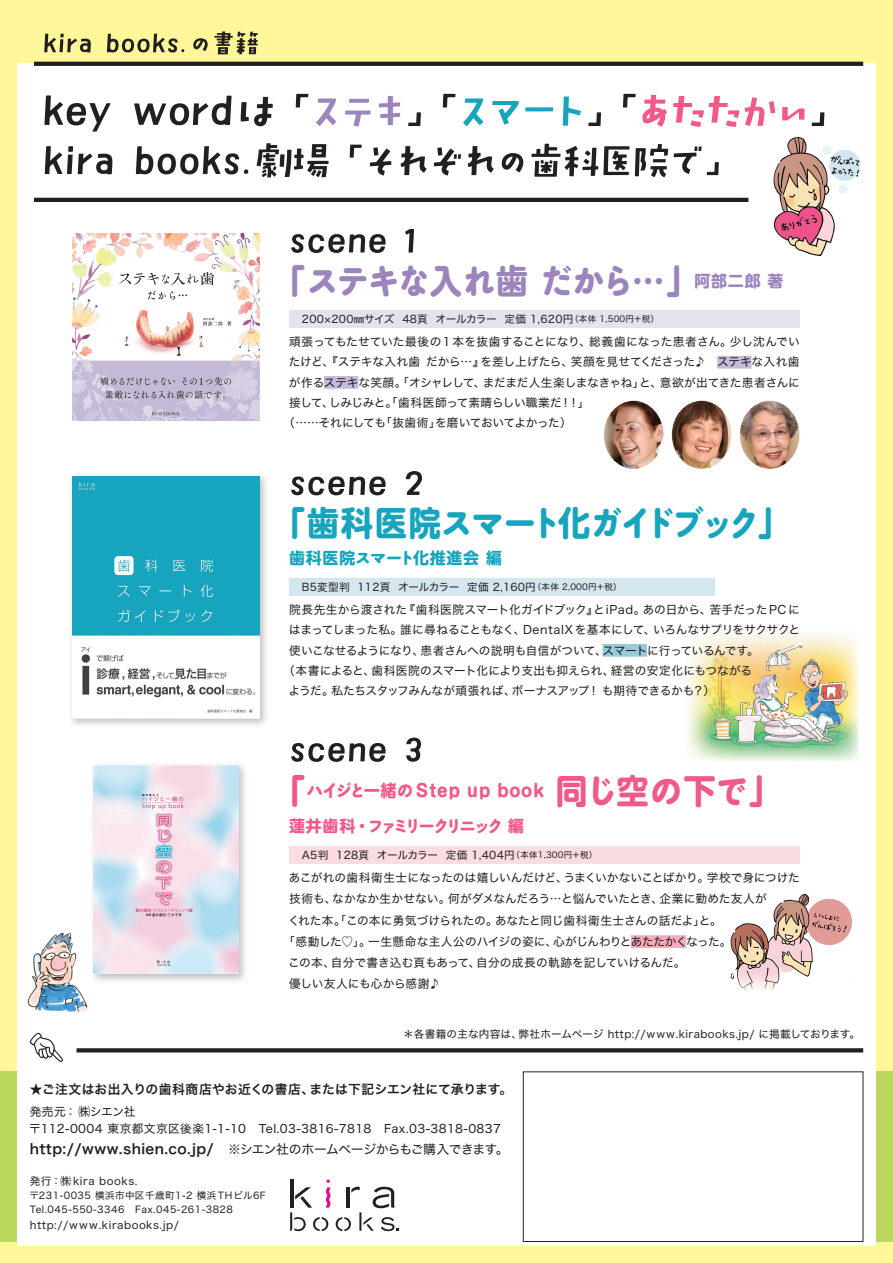
<style>
.page{position:relative;width:893px;height:1263px;background:#fff79a}
.page>*{position:absolute;margin:0;border:0;box-sizing:border-box;transform-origin:0 0}
.t1{font:700 34.05px "Maru Anti Std";letter-spacing:-.065em;color:#9c85bd;scale:.95 1}
.t2{font:700 34.05px "Maru Anti Std";letter-spacing:-.12em;color:#17a4bd;scale:.95 1}
.t3{font:700 34.05px "Shin M Go Pro";color:#f05988;scale:.95 1}
.t4{font:700 16.95px "Shin M Go Pro";letter-spacing:.04em;color:#f05988;scale:.95 1}
.t5{font:700 15.9px "Maru Anti Std";letter-spacing:-.18em;color:#f05988}
.t6{font:700 15.9px "Shin M Go Pro";letter-spacing:.05em;color:#17a4bd}
.t7{font:13.8px "Hira Kaku Std W6";letter-spacing:.035em;color:#231f20}
.t8{font:12.75px "Hira Kaku Std W6";letter-spacing:.01em;color:#231f20}
.t9{font:11.7px "Hira Kaku Std W4";letter-spacing:-.01em;color:#231f20}
.t10{font:11.7px/17px "Hira Kaku Std W4";letter-spacing:.035em;color:#231f20}
.t11{font:11.7px "Hira Kaku Std W4";letter-spacing:-.03em;color:#231f20}
.t12{font:11.7px "Hira Kaku Std W4";letter-spacing:-.035em;color:#231f20}
.t13{font:10.65px "Hira Kaku Std W4";letter-spacing:.025em;color:#231f20}
.t14{font:10.65px "Hira Kaku Std W4";letter-spacing:.05em;color:#231f20}
.t15{font:9.6px/14.9px "Hira Kaku Std W4";letter-spacing:.05em;color:#231f20}
.s1{font-family:"Shin M Go Pro"}
.s2{font-size:8.55px}
.s3{font-family:"Maru Anti Std"}
.s4{font-size:34.05px}
.s5{font-family:"Hira Kaku Std W4";font-size:12.75px}
</style>
<div class="page">
<div style="left:17px;top:64px;width:859px;height:1182px;background:#fff"></div>
<img style="left:730px;top:893px;width:122px;height:97px">
<img style="left:27px;top:932px;width:61px;height:80px">
<img style="left:687px;top:632px;width:172px;height:129px">
<svg style="left:45px;top:143px;width:674px;height:34px"></svg>
<svg style="left:812px;top:112px;width:12px;height:14px"></svg>
<svg style="left:642px;top:95px;width:162px;height:32px"></svg>
<svg style="left:588px;top:94px;width:48px;height:32px"></svg>
<svg style="left:463px;top:97px;width:118px;height:29px"></svg>
<svg style="left:408px;top:94px;width:47px;height:32px"></svg>
<svg style="left:316px;top:96px;width:84px;height:31px"></svg>
<svg style="left:44px;top:94px;width:264px;height:38px"></svg>
<svg style="left:291px;top:229px;width:123px;height:24px"></svg>
<svg style="left:291px;top:471px;width:131px;height:24px"></svg>
<div style="left:717px;top:356px;width:34px;height:13px;background:#c7bbdb"></div>
<div style="left:324px;top:376px;width:34px;height:13px;background:#c7bbdb"></div>
<div style="left:603px;top:644px;width:44px;height:13px;background:#99cad9"></div>
<div style="left:631px;top:935px;width:55px;height:13px;background:#f7acbb"></div>
<div style="left:289px;top:310px;width:510px;height:17px;background:#e6e1ef"></div>
<div style="left:289px;top:578px;width:425px;height:17px;background:#d4e7ee"></div>
<div style="left:289px;top:846px;width:510px;height:17px;background:#fbdce1"></div>
<img style="left:71px;top:475px;width:195px;height:250px">
<img style="left:72px;top:476px;width:187px;height:243px">
<img style="left:93px;top:765px;width:152px;height:216px">
<img style="left:94px;top:765px;width:144px;height:209px">
<div style="left:523px;top:1071px;width:340px;height:171px;border:1px solid #231f20"></div>
<div style="left:0;top:1071px;width:17px;height:171px;background:#bbd75e"></div>
<div style="left:876px;top:1071px;width:17px;height:171px;background:#bbd75e"></div>
<svg style="left:336px;top:1187px;width:63px;height:44px"></svg>
<svg style="left:290px;top:1179px;width:40px;height:52px"></svg>
<img style="left:72px;top:234px;width:187px;height:187px">
<svg style="left:44px;top:31px;width:214px;height:23px"></svg>
<svg style="left:34px;top:62px;width:829px;height:4px;background:#272324"></svg>
<svg style="left:77px;top:1048px;width:786px;height:4px;background:#302c2d"></svg>
<hr style="left:34px;top:198px;width:714px;height:4px;background:#231f20">
<img style="left:773px;top:137px;width:88px;height:119px">
<svg style="left:291px;top:738px;width:130px;height:24px"></svg>
<img style="left:604px;top:401px;width:59px;height:68px">
<img style="left:740px;top:401px;width:59px;height:68px">
<img style="left:672px;top:401px;width:59px;height:68px">
<h1 class="t1" style="left:273px;top:255px;width:539px"><span class="s1">「</span>ステキな<span class="s1">入</span>れ<span class="s1">歯</span> だから<span class="s1">…」</span><sup>阿部二郎</sup> <sup>著</sup></h1>
<p class="t13" style="left:302px;top:311px;width:359px">200×200㎜サイズ 48頁 オールカラー 定価 1,620円<span class="s2">（本体 1,500円＋税）</span></p>
<p class="t9" style="left:289px;top:333px;width:512px">頑張ってもたせていた最後の１本を抜歯することになり、総義歯になった患者さん。少し沈んでい</p>
<p class="t9" style="left:289px;top:353px;width:512px">たけど、『ステキな入れ歯 だから…』を差し上げたら、笑顔を見せてくださった♪　ステキな入れ歯</p>
<p class="t9" style="left:289px;top:373px;width:512px">が作るステキな笑顔。「オシャレして、まだまだ人生楽しまなきゃね」と、意欲が出てきた患者さんに</p>
<p class="t9" style="left:289px;top:394px;width:302px">接して、しみじみと。「歯科医師って素晴らしい職業だ！！」</p>
<p class="t12" style="left:283px;top:414px;width:290px">（……それにしても「抜歯術」を磨いておいてよかった）</p>
<h1 class="t2" style="left:273px;top:497px;width:546px"><span class="s1">「歯科医院</span>スマート<span class="s1">化</span>ガイドブック<span class="s1">」</span></h1>
<h3 class="t6" style="left:289px;top:545px;width:214px">歯科医院<span class="s3">スマート</span>化推進会 編</h3>
<p class="t13" style="left:302px;top:579px;width:321px">B5変型判 112頁 オールカラー 定価 2,160円<span class="s2">（本体 2,000円＋税）</span></p>
<p class="t9" style="left:289px;top:601px;width:512px">院長先生から渡された『歯科医院スマート化ガイドブック』とiPad。あの日から、苦手だったPCに</p>
<p class="t9" style="left:289px;top:621px;width:513px">はまってしまった私。誰に尋ねることもなく、DentalX を基本にして、いろんなサプリをサクサクと</p>
<p class="t11" style="left:289px;top:641px;width:471px">使いこなせるようになり、患者さんへの説明も自信がついて、スマートに行っているんです。</p>
<p class="t9" style="left:283px;top:661px;width:470px">（本書によると、歯科医院のスマート化により支出も抑えられ、経営の安定化にもつながる</p>
<p class="t9" style="left:288px;top:682px;width:428px">ようだ。私たちスタッフみんなが頑張れば、ボーナスアップ！ も期待できるかも？）</p>
<h2 class="t4" style="left:273px;top:777px;width:287px"><span class="s4">「</span><span class="s3">ハイジと</span>一緒<span class="s3">の</span>Step up book</h2>
<h1 class="t3" style="left:555px;top:763px;width:239px">同<span class="s3">じ</span>空<span class="s3">の</span>下<span class="s3">で</span>」</h1>
<h3 class="t5" style="left:289px;top:813px;width:236px"><span class="s1">蓮井歯科・</span>ファミリークリニック <span class="s1">編</span></h3>
<p class="t13" style="left:302px;top:847px;width:297px">A5判 128頁 オールカラー 定価 1,404円<span class="s2">（本体1,300円＋税）</span></p>
<p class="t9" style="left:289px;top:869px;width:513px">あこがれの歯科衛生士になったのは嬉しいんだけど、うまくいかないことばかり。学校で身につけた</p>
<p class="t9" style="left:289px;top:890px;width:479px">技術も、なかなか生かせない。何がダメなんだろう…と悩んでいたとき、企業に勤めた友人が</p>
<p class="t9" style="left:288px;top:911px;width:435px">くれた本。「この本に勇気づけられたの。あなたと同じ歯科衛生士さんの話だよ」と。</p>
<p class="t9" style="left:283px;top:932px;width:450px">「感動した♡」。一生懸命な主人公のハイジの姿に、心がじんわりとあたたかくなった。</p>
<p class="t9" style="left:288px;top:954px;width:399px">この本、自分で書き込む頁もあって、自分の成長の軌跡を記していけるんだ。</p>
<p class="t9" style="left:289px;top:975px;width:153px">優しい友人にも心から感謝♪</p>
<p class="t13" style="left:403px;top:1026px;width:458px">＊各書籍の主な内容は、弊社ホームページ http://www.kirabooks.jp/ に掲載しております。</p>
<p class="t8" style="left:30px;top:1079px;width:484px">★ご注文はお出入りの歯科商店やお近くの書店、または下記シエン社にて承ります。</p>
<p class="t10" style="left:29px;top:1103px;width:473px">発売元： ㈱シエン社<br>〒112-0004 東京都文京区後楽1-1-10　Tel.03-3816-7818　Fax.03-3818-0837</p>
<p class="t7" style="left:30px;top:1139px;width:480px">http://www.shien.co.jp/ <span class="s5">※シエン社のホームページからもご購入できます。</span></p>
<p class="t14" style="left:30px;top:1172px;width:120px">発行：㈱ kira books.　</p>
<p class="t15" style="left:29px;top:1187px;width:248px">〒231-0035 横浜市中区千歳町1-2 横浜 THビル6F　<br>Tel.045-550-3346　Fax.045-261-3828　</p>
<p class="t14" style="left:30px;top:1217px;width:151px">http://www.kirabooks.jp/</p>
</div>
